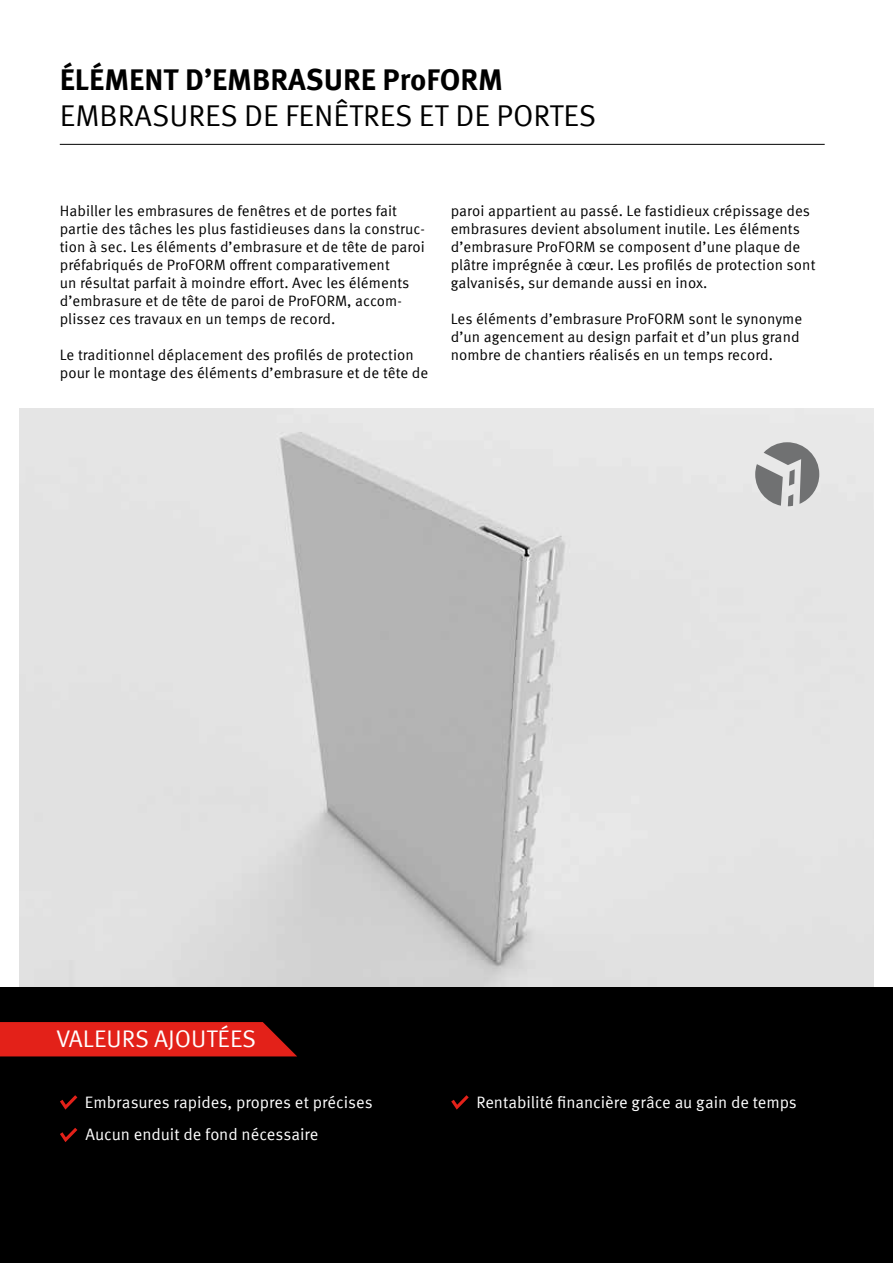
<style>
.page{position:relative;width:893px;height:1263px;background:#fff}
.page>*{position:absolute;margin:0;border:0;box-sizing:border-box;transform-origin:0 0}
.t1{font:30px "Meta Offc Pro Norm";color:#000}
.t2{font:700 30px "Meta Offc Pro";color:#000}
.t3{font:24px "Meta Offc Pro Norm";color:#fff}
.t4{font:16.5px/32.5px "Meta Offc Pro Norm";letter-spacing:-.005em;color:#fff}
.t5{font:15px/18px "Meta Offc Pro Norm";letter-spacing:.005em;color:#000}
</style>
<div class="page">
<img style="left:19px;top:408px;width:855px;height:580px">
<hr style="left:60px;top:144px;width:765px;height:1px;background:#000">
<div style="left:0;top:988px;width:893px;height:275px;background:#000"></div>
<svg style="left:0;top:1022px;width:297px;height:34px;background:#d51f17"></svg>
<svg style="left:60px;top:1095px;width:17px;height:14px"></svg>
<svg style="left:60px;top:1128px;width:17px;height:14px"></svg>
<svg style="left:451px;top:1095px;width:18px;height:14px"></svg>
<svg style="left:755px;top:442px;width:64px;height:64px;background:#a6a6a7"></svg>
<h1 class="t2" style="left:60px;top:56px;width:445px">ÉLÉMENT D’EMBRASURE ProFORM</h1>
<h1 class="t1" style="left:60px;top:93px;width:538px">EMBRASURES DE FENÊTRES ET DE PORTES</h1>
<p class="t5" style="left:60px;top:201px;width:367px">Habiller les embrasures de fenêtres et de portes fait partie des tâches les plus fastidieuses dans la construc&shy;tion à sec. Les éléments d’embrasure et de tête de paroi préfabriqués de ProFORM offrent comparativement<br>un résultat parfait à moindre effort. Avec les éléments d’embrasure et de tête de paroi de ProFORM, accom&shy;plissez ces travaux en un temps de record.</p>
<p class="t5" style="left:60px;top:345px;width:370px">Le traditionnel déplacement des profilés de protection pour le montage des éléments d’embrasure et de tête de</p>
<p class="t5" style="left:451px;top:201px;width:366px">paroi appartient au passé. Le fastidieux crépissage des embrasures devient absolument inutile. Les éléments d’embrasure ProFORM se composent d’une plaque de plâtre imprégnée à cœur. Les profilés de protection sont galvanisés, sur demande aussi en inox.</p>
<p class="t5" style="left:451px;top:309px;width:353px">Les éléments d’embrasure ProFORM sont le synonyme d’un agencement au design parfait et d’un plus grand nombre de chantiers réalisés en un temps record.</p>
<h2 class="t3" style="left:56px;top:1021px;width:201px">VALEURS AJOUTÉES</h2>
<p class="t4" style="left:85px;top:1084px;width:289px">Embrasures rapides, propres et précises<br>Aucun enduit de fond nécessaire</p>
<p class="t4" style="left:476px;top:1084px;width:322px">Rentabilité financière grâce au gain de temps</p>
</div>
